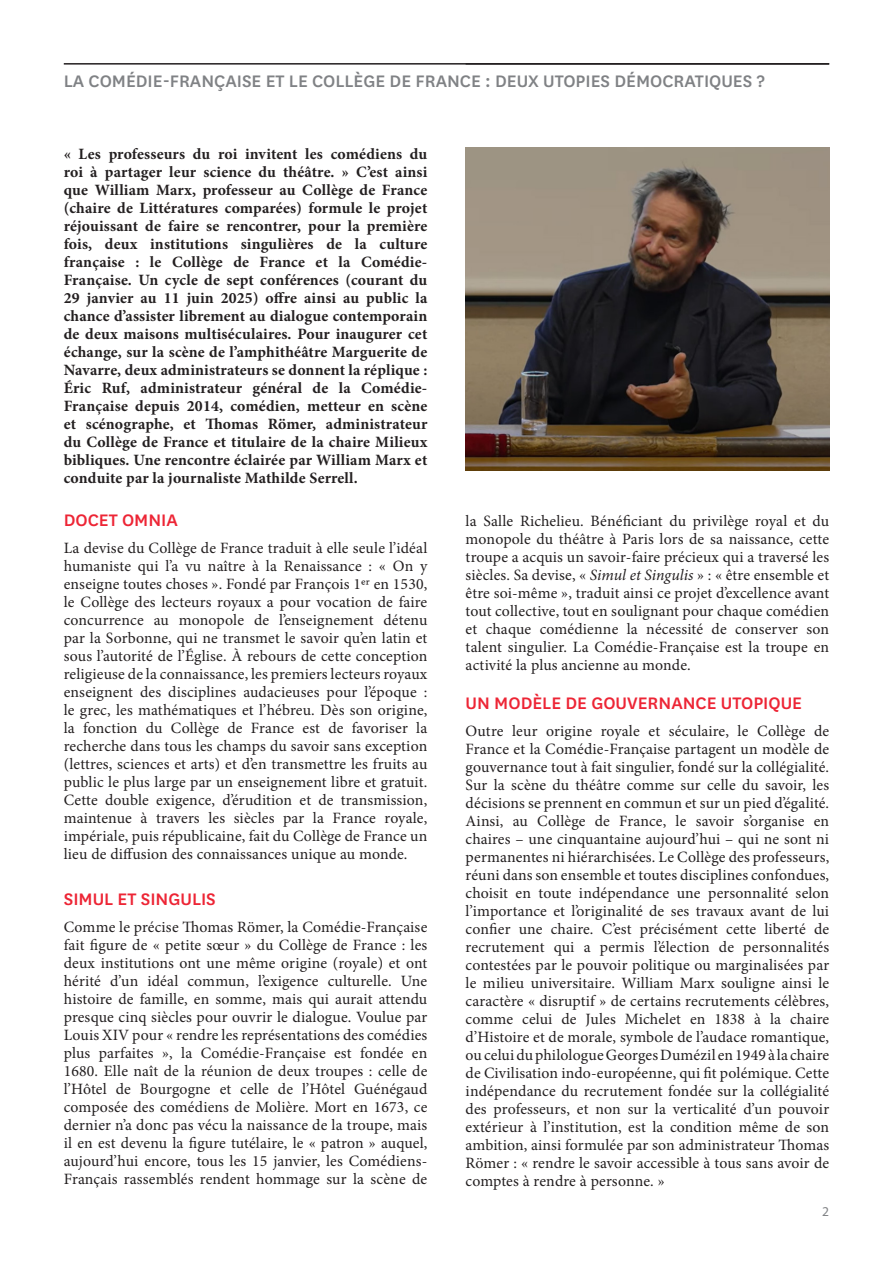
<style>
.page{position:relative;width:893px;height:1263px;background:#fff}
.page>*{position:absolute;margin:0;border:0;box-sizing:border-box;transform-origin:0 0}
.Inter{font:500 19.5px "National";color:#808285}
.Inter-2{font:500 19.5px "National";color:#ed2535}
.Texte_courant{font:15.75px/18px "Minion Pro";letter-spacing:.005em;color:#231f20;text-align:justify}
.Texte_courant-2{font:700 15.75px/18px "Minion Pro";letter-spacing:.01em;color:#231f20;text-align:justify}
.t1{font:13.5px "Myriad Pro";color:#808285}
.s1{font-style:italic}
</style>
<div class="page">
<hr style="left:64px;top:63px;width:765px;height:2px;background:#231f20">
<img style="left:466px;top:147px;width:363px;height:324px">
<p class="Inter" style="left:64px;top:68px;width:702px">LA COMÉDIE-FRANÇAISE ET LE COLLÈGE DE FRANCE : DEUX UTOPIES DÉMOCRATIQUES ?</p>
<p class="Texte_courant-2" style="left:64px;top:144px;width:365px">« Les professeurs du roi invitent les comédiens du roi à partager leur science du théâtre. » C’est ainsi que William Marx, professeur au Collège de France (chaire de Littératures comparées) formule le projet réjouissant de faire se rencontrer, pour la première fois, deux institutions singulières de la culture française : le Collège de France et la Comédie-Française. Un cycle de sept conférences (courant du 29 janvier au 11 juin 2025) offre ainsi au public la chance d’assister librement au dialogue contemporain de deux maisons multiséculaires. Pour inaugurer cet échange, sur la scène de l’amphithéâtre Marguerite de Navarre, deux administrateurs se donnent la réplique :<br>Éric Ruf, administrateur général de la Comédie-Française depuis 2014, comédien, metteur en scène et scénographe, et Thomas Römer, administrateur du Collège de France et titulaire de la chaire Milieux bibliques. Une rencontre éclairée par William Marx et conduite par la journaliste Mathilde Serrell.</p>
<p class="Inter-2" style="left:64px;top:507px;width:116px">DOCET OMNIA</p>
<p class="Texte_courant" style="left:64px;top:539px;width:365px">La devise du Collège de France traduit à elle seule l’idéal humaniste qui l’a vu naître à la Renaissance : « On y enseigne toutes choses ». Fondé par François 1er en 1530, le Collège des lecteurs royaux a pour vocation de faire concurrence au monopole de l’enseignement détenu par la Sorbonne, qui ne transmet le savoir qu’en latin et sous l’autorité de l’Église. À rebours de cette conception religieuse de la connaissance, les premiers lecteurs royaux enseignent des disciplines audacieuses pour l’époque : le grec, les mathématiques et l’hébreu. Dès son origine, la fonction du Collège de France est de favoriser la recherche dans tous les champs du savoir sans exception (lettres, sciences et arts) et d’en transmettre les fruits au public le plus large par un enseignement libre et gratuit.<br>Cette double exigence, d’érudition et de transmission, maintenue à travers les siècles par la France royale, impériale, puis républicaine, fait du Collège de France un lieu de diffusion des connaissances unique au monde.</p>
<p class="Inter-2" style="left:64px;top:886px;width:154px">SIMUL ET SINGULIS</p>
<p class="Texte_courant" style="left:64px;top:918px;width:365px">Comme le précise Thomas Römer, la Comédie-Française fait figure de « petite sœur » du Collège de France : les deux institutions ont une même origine (royale) et ont hérité d’un idéal commun, l’exigence culturelle. Une histoire de famille, en somme, mais qui aurait attendu presque cinq siècles pour ouvrir le dialogue. Voulue par Louis XIV pour « rendre les représentations des comédies plus parfaites », la Comédie-Française est fondée en 1680. Elle naît de la réunion de deux troupes : celle de l’Hôtel de Bourgogne et celle de l’Hôtel Guénégaud composée des comédiens de Molière. Mort en 1673, ce dernier n’a donc pas vécu la naissance de la troupe, mais il en est devenu la figure tutélaire, le « patron » auquel, aujourd’hui encore, tous les 15 janvier, les Comédiens-Français rassemblés rendent hommage sur la scène de</p>
<p class="Texte_courant" style="left:466px;top:512px;width:365px">la Salle Richelieu. Bénéficiant du privilège royal et du monopole du théâtre à Paris lors de sa naissance, cette troupe a acquis un savoir-faire précieux qui a traversé les siècles. Sa devise, « <span class="s1">Simul et Singulis</span> » : « être ensemble et être soi-même », traduit ainsi ce projet d’excellence avant tout collective, tout en soulignant pour chaque comédien et chaque comédienne la nécessité de conserver son talent singulier. La Comédie-Française est la troupe en activité la plus ancienne au monde.</p>
<p class="Inter-2" style="left:466px;top:690px;width:338px">UN MODÈLE DE GOUVERNANCE UTOPIQUE</p>
<p class="Texte_courant" style="left:466px;top:721px;width:365px">Outre leur origine royale et séculaire, le Collège de France et la Comédie-Française partagent un modèle de gouvernance tout à fait singulier, fondé sur la collégialité.<br>Sur la scène du théâtre comme sur celle du savoir, les décisions se prennent en commun et sur un pied d’égalité.<br>Ainsi, au Collège de France, le savoir s’organise en chaires – une cinquantaine aujourd’hui – qui ne sont ni permanentes ni hiérarchisées. Le Collège des professeurs, réuni dans son ensemble et toutes disciplines confondues, choisit en toute indépendance une personnalité selon l’importance et l’originalité de ses travaux avant de lui confier une chaire. C’est précisément cette liberté de recrutement qui a permis l’élection de personnalités contestées par le pouvoir politique ou marginalisées par le milieu universitaire. William Marx souligne ainsi le caractère « disruptif » de certains recrutements célèbres, comme celui de Jules Michelet en 1838 à la chaire d’Histoire et de morale, symbole de l’audace romantique, ou celui du philologue Georges Dumézil en 1949 à la chaire de Civilisation indo-européenne, qui fit polémique. Cette indépendance du recrutement fondée sur la collégialité des professeurs, et non sur la verticalité d’un pouvoir extérieur à l’institution, est la condition même de son ambition, ainsi formulée par son administrateur Thomas Römer : « rendre le savoir accessible à tous sans avoir de comptes à rendre à personne. »</p>
<p class="t1" style="left:822px;top:1203px;width:8px">2</p>
</div>
